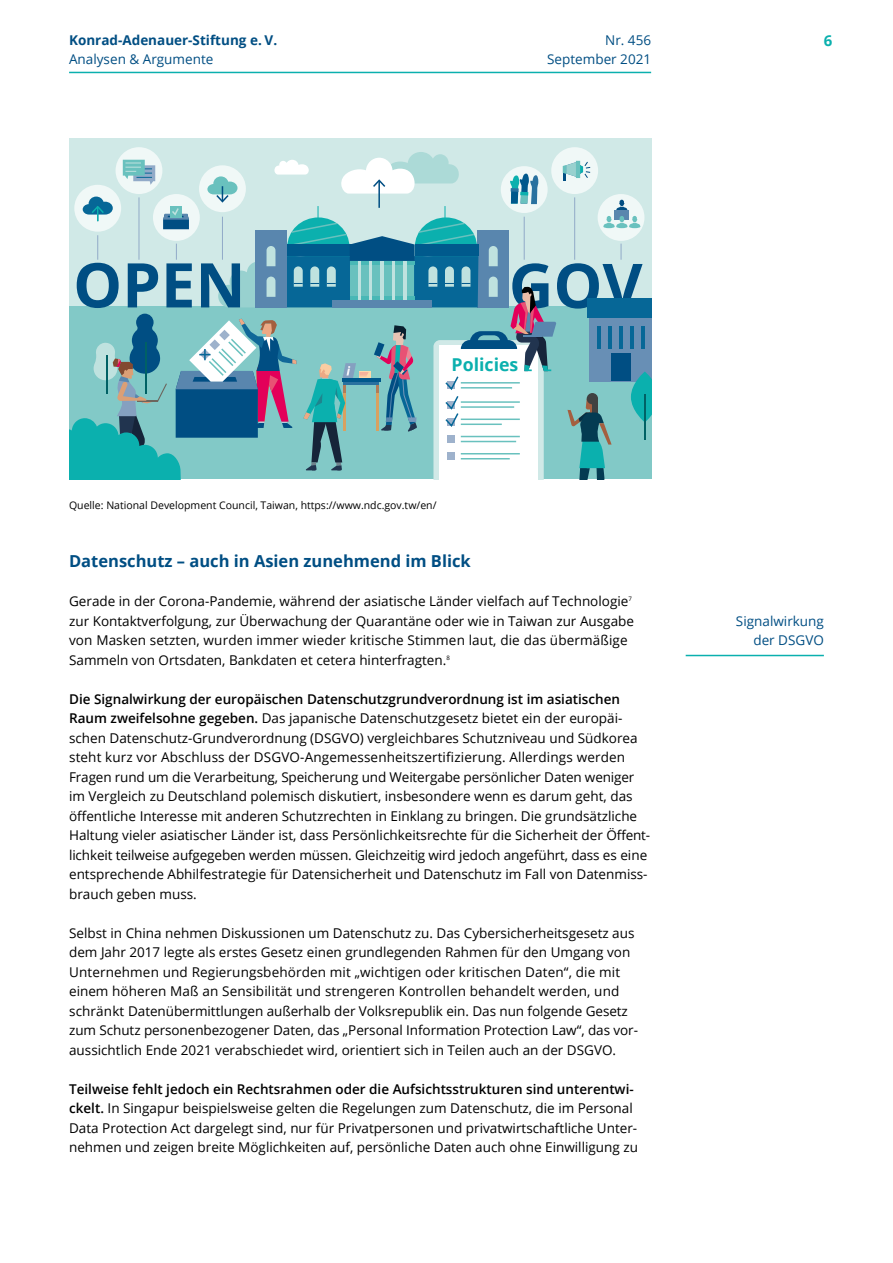
<style>
.page{position:relative;width:893px;height:1263px;background:#fff}
.page>*{position:absolute;margin:0;border:0;box-sizing:border-box;transform-origin:0 0}
.t1{font:700 61.65px "Open Sans";color:#004e83}
.t2{font:700 17.7px "Open Sans";color:#0bb0ae}
.t3{font:700 16.5px "Open Sans";color:#004e83}
.t4{font:700 15px "Open Sans";color:#0bb0ae}
.t5{font:13.5px/19.5px "Open Sans";color:#000}
.t6{font:13.5px/19.5px "Open Sans";color:#004e83;text-align:right}
.t7{font:700 13.5px "Open Sans";color:#004e83}
.t8{font:10.5px "Open Sans";color:#000}
.s1{font-weight:600}
</style>
<div class="page">
<hr style="left:69px;top:72px;width:582px;height:1px;background:#0bb0ae">
<div style="left:69px;top:139px;width:582px;height:231px;background:#d0e9e7"></div>
<div style="left:69px;top:307px;width:582px;height:172px;background:#82c9c7"></div>
<div style="left:116px;top:147px;width:46px;height:47px;background:#f0f8f7;border-radius:50%"></div>
<div style="left:587px;top:393px;width:11px;height:11px;background:#404141;border-radius:50%"></div>
<svg style="left:567px;top:399px;width:45px;height:80px"></svg>
<div style="left:589px;top:306px;width:62px;height:75px;background:#688fb5"></div>
<div style="left:587px;top:299px;width:64px;height:19px;background:#066797"></div>
<hr style="left:597px;top:326px;width:4px;height:22px;background:#066797">
<hr style="left:608px;top:326px;width:4px;height:22px;background:#066797">
<hr style="left:619px;top:326px;width:4px;height:22px;background:#066797">
<hr style="left:630px;top:326px;width:4px;height:22px;background:#066797">
<hr style="left:641px;top:326px;width:4px;height:22px;background:#066797">
<div style="left:611px;top:353px;width:19px;height:28px;background:#004e83"></div>
<svg style="left:631px;top:372px;width:20px;height:50px"></svg>
<hr style="left:644px;top:394px;width:2px;height:45px;background:#006165">
<div style="left:598px;top:194px;width:46px;height:47px;background:#f0f8f7;border-radius:50%"></div>
<svg style="left:621px;top:244px;width:1px;height:16px"></svg>
<div style="left:551px;top:147px;width:47px;height:47px;background:#f0f8f7;border-radius:50%"></div>
<hr style="left:574px;top:197px;width:1px;height:63px;background:#91aac8">
<svg style="left:603px;top:200px;width:37px;height:28px"></svg>
<svg style="left:563px;top:161px;width:28px;height:19px"></svg>
<svg style="left:69px;top:152px;width:487px;height:327px"></svg>
<hr style="left:686px;top:655px;width:138px;height:1px;background:#0bb0ae">
<p class="t7" style="left:69px;top:30px;width:210px">Konrad-Adenauer-Stiftung e. V.</p>
<p class="t4" style="left:824px;top:30px;width:10px">6</p>
<p class="t6" style="left:69px;top:49px;width:146px">Analysen &amp; Argumente</p>
<p class="t6" style="left:547px;top:30px;width:105px">Nr. 456<br>September 2021</p>
<h1 class="t1" style="left:73px;top:241px;width:174px">OPEN</h1>
<h1 class="t1" style="left:509px;top:242px;width:135px">GOV</h1>
<h2 class="t2" style="left:452px;top:352px;width:68px">Policies</h2>
<p class="t8" style="left:69px;top:498px;width:369px">Quelle: National Development Council, Taiwan, https://www.ndc.gov.tw/en/</p>
<p class="t3" style="left:69px;top:550px;width:403px">Datenschutz – auch in Asien zunehmend im Blick</p>
<p class="t5" style="left:69px;top:591px;width:566px">Gerade in der Corona-Pandemie, während der asiatische Länder vielfach auf Technologie<sup>7 </sup>zur Kontaktverfolgung, zur Überwachung der Quarantäne oder wie in Taiwan zur Ausgabe von Masken setzten, wurden immer wieder kritische Stimmen laut, die das übermäßige Sammeln von Ortsdaten, Bankdaten et cetera hinterfragten.<sup>8</sup></p>
<p class="t5" style="left:69px;top:689px;width:583px"><span class="s1">Die Signalwirkung der europäischen Datenschutzgrundverordnung ist im asiatischen Raum zweifelsohne gegeben.</span> Das japanische Datenschutzgesetz bietet ein der europäi&shy;schen Datenschutz-Grundverordnung (DSGVO) vergleichbares Schutzniveau und Südkorea steht kurz vor Abschluss der DSGVO-Angemessenheitszertifizierung. Allerdings werden Fragen rund um die Verarbeitung, Speicherung und Weitergabe persönlicher Daten weniger im Vergleich zu Deutschland polemisch diskutiert, insbesondere wenn es darum geht, das öffentliche Interesse mit anderen Schutzrechten in Einklang zu bringen. Die grundsätzliche Haltung vieler asiatischer Länder ist, dass Persönlichkeitsrechte für die Sicherheit der Öffent&shy;lichkeit teilweise aufgegeben werden müssen. Gleichzeitig wird jedoch angeführt, dass es eine entsprechende Abhilfestrategie für Datensicherheit und Datenschutz im Fall von Datenmiss&shy;brauch geben muss.</p>
<p class="t5" style="left:69px;top:923px;width:570px">Selbst in China nehmen Diskussionen um Datenschutz zu. Das Cybersicherheitsgesetz aus dem Jahr 2017 legte als erstes Gesetz einen grundlegenden Rahmen für den Umgang von Unternehmen und Regierungsbehörden mit „wichtigen oder kritischen Daten“, die mit einem höheren Maß an Sensibilität und strengeren Kontrollen behandelt werden, und schränkt Datenübermittlungen außerhalb der Volksrepublik ein. Das nun folgende Gesetz zum Schutz personenbezogener Daten, das „Personal Information Protection Law“, das vor&shy;aussichtlich Ende 2021 verabschiedet wird, orientiert sich in Teilen auch an der DSGVO.</p>
<p class="t5" style="left:69px;top:1079px;width:570px"><span class="s1">Teilweise fehlt jedoch ein Rechtsrahmen oder die Aufsichtsstrukturen sind unterentwi&shy;ckelt.</span> In Singapur beispielsweise gelten die Regelungen zum Datenschutz, die im Personal Data Protection Act dargelegt sind, nur für Privatpersonen und privatwirtschaftliche Unter&shy;nehmen und zeigen breite Möglichkeiten auf, persönliche Daten auch ohne Einwilligung zu</p>
<p class="t6" style="left:736px;top:611px;width:89px">Signalwirkung der DSGVO</p>
</div>
